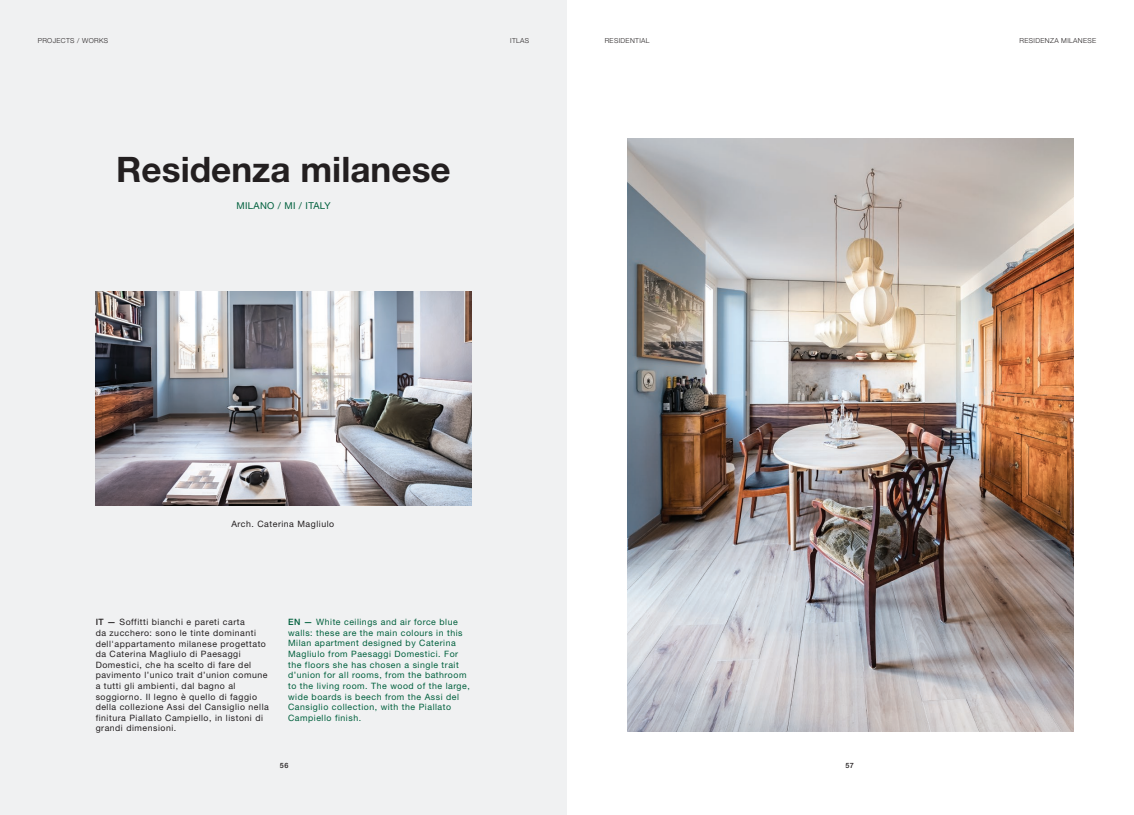
<style>
.page{position:relative;width:1134px;height:815px;background:#fff}
.page>*{position:absolute;margin:0;border:0;box-sizing:border-box;transform-origin:0 0}
.t1{font:700 35.12px "Helvetica Neue LT Std";color:#231f20}
.t2{font:9.5px "Helvetica Neue LT Std";letter-spacing:.04em;color:#00603d}
.t3{font:8.75px/10.6px "Helvetica Neue LT Std";letter-spacing:.06em;color:#231f20}
.t4{font:8.75px/10.6px "Helvetica Neue LT Std";letter-spacing:.06em;color:#00603d}
.t5{font:500 7.25px "Helvetica Neue LT Std";color:#231f20}
.t6{font:300 6.88px "Helvetica Neue LT Std";letter-spacing:.05em;color:#231f20}
.s1{font-weight:500}
</style>
<div class="page">
<div style="left:0;top:0;width:567px;height:815px;background:#f0f1f2"></div>
<img style="left:96px;top:292px;width:375px;height:213px">
<img style="left:627px;top:138px;width:447px;height:593px">
<p class="t6" style="left:38px;top:36px;width:72px">PROJECTS / WORKS</p>
<p class="t6" style="left:510px;top:36px;width:21px">ITLAS</p>
<p class="t6" style="left:605px;top:36px;width:46px">RESIDENTIAL</p>
<p class="t6" style="left:1019px;top:36px;width:78px">RESIDENZA MILANESE</p>
<h1 class="t1" style="left:116px;top:148px;width:336px">Residenza milanese</h1>
<p class="t2" style="left:236px;top:200px;width:96px">MILANO / MI / ITALY</p>
<p class="t3" style="left:231px;top:519px;width:104px">Arch. Caterina Magliulo</p>
<p class="t3" style="left:96px;top:617px;width:175px"><span class="s1">IT —</span> Soffitti bianchi e pareti carta<br>da zucchero: sono le tinte dominanti dell'appartamento milanese progettato da Caterina Magliulo di Paesaggi Domestici, che ha scelto di fare del pavimento l’unico trait d’union comune a tutti gli ambienti, dal bagno al soggiorno. Il legno è quello di faggio della collezione Assi del Cansiglio nella finitura Piallato Campiello, in listoni di grandi dimensioni.</p>
<p class="t4" style="left:288px;top:617px;width:183px"><span class="s1">EN —</span> White ceilings and air force blue walls: these are the main colours in this Milan apartment designed by Caterina Magliulo from Paesaggi Domestici. For the floors she has chosen a single trait d’union for all rooms, from the bathroom to the living room. The wood of the large, wide boards is beech from the Assi del Cansiglio collection, with the Piallato Campiello finish.</p>
<p class="t5" style="left:280px;top:761px;width:10px">56</p>
<p class="t5" style="left:845px;top:761px;width:10px">57</p>
</div>
